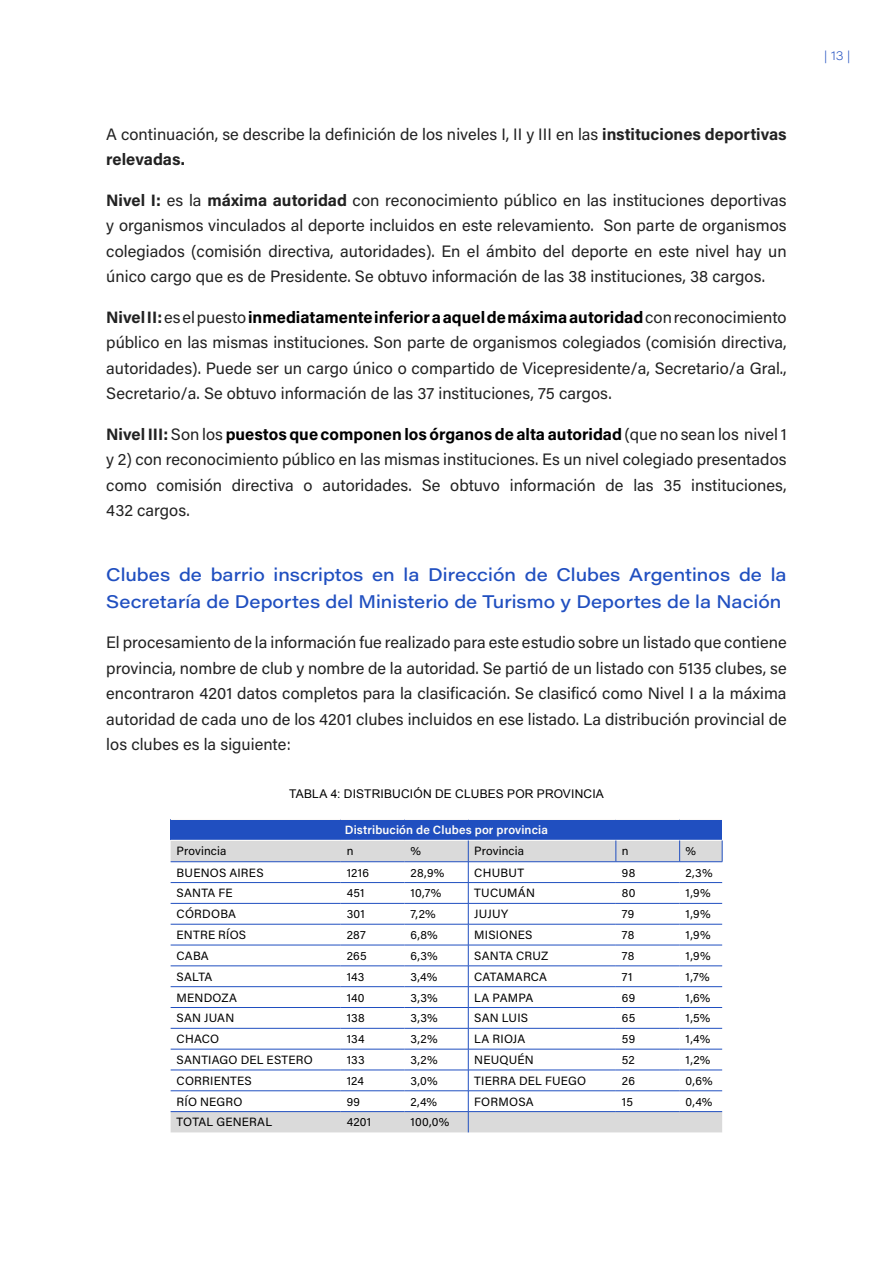
<style>
.page{position:relative;width:893px;height:1263px;background:#fff}
.page>*{position:absolute;margin:0;border:0;box-sizing:border-box;transform-origin:0 0}
.t1{font:18px/27px "Acumin Variable Concept";letter-spacing:.11em;color:#204fc0}
.t2{font:16.5px/25.5px "Acumin Variable Concept";letter-spacing:.025em;color:#222;text-align:justify}
.t3{font:12px "Acumin Variable Concept";letter-spacing:.03em;color:#000}
.t4{font:12px "Arial";letter-spacing:.015em;color:#000}
.t5{font:12px "Acumin Variable Concept";letter-spacing:.055em;color:#fffdf9}
.t6{font:12px "Acumin Variable Concept";color:#204fc0}
.s1{color:#000}
</style>
<div class="page">
<div style="left:171px;top:819px;width:551px;height:21px;background:#204fc0"></div>
<hr style="left:171px;top:819px;width:170px;height:1px;background:#fffdf9">
<hr style="left:341px;top:819px;width:63px;height:1px;background:#fffdf9">
<hr style="left:404px;top:819px;width:64px;height:1px;background:#fffdf9">
<hr style="left:468px;top:819px;width:148px;height:1px;background:#fffdf9">
<hr style="left:616px;top:819px;width:64px;height:1px;background:#fffdf9">
<hr style="left:680px;top:819px;width:42px;height:1px;background:#fffdf9">
<svg style="left:171px;top:840px;width:552px;height:292px"></svg>
<hr style="left:468px;top:965px;width:148px;height:1px;background:#204fc0">
<hr style="left:616px;top:965px;width:64px;height:1px;background:#204fc0">
<hr style="left:680px;top:965px;width:42px;height:1px;background:#204fc0">
<hr style="left:468px;top:986px;width:148px;height:1px;background:#204fc0">
<hr style="left:616px;top:986px;width:64px;height:1px;background:#204fc0">
<hr style="left:680px;top:986px;width:42px;height:1px;background:#204fc0">
<hr style="left:468px;top:1007px;width:148px;height:1px;background:#204fc0">
<hr style="left:616px;top:1007px;width:64px;height:1px;background:#204fc0">
<hr style="left:680px;top:1007px;width:42px;height:1px;background:#204fc0">
<hr style="left:468px;top:1028px;width:148px;height:1px;background:#204fc0">
<hr style="left:616px;top:1028px;width:64px;height:1px;background:#204fc0">
<hr style="left:680px;top:1028px;width:42px;height:1px;background:#204fc0">
<hr style="left:468px;top:1049px;width:148px;height:1px;background:#204fc0">
<hr style="left:616px;top:1049px;width:64px;height:1px;background:#204fc0">
<hr style="left:680px;top:1049px;width:42px;height:1px;background:#204fc0">
<hr style="left:468px;top:1070px;width:148px;height:1px;background:#204fc0">
<hr style="left:616px;top:1070px;width:64px;height:1px;background:#204fc0">
<hr style="left:680px;top:1070px;width:42px;height:1px;background:#204fc0">
<hr style="left:468px;top:1090px;width:148px;height:1px;background:#204fc0">
<hr style="left:616px;top:1090px;width:64px;height:1px;background:#204fc0">
<hr style="left:680px;top:1090px;width:42px;height:1px;background:#204fc0">
<hr style="left:468px;top:1111px;width:148px;height:1px;background:#204fc0">
<hr style="left:616px;top:1111px;width:64px;height:1px;background:#204fc0">
<hr style="left:680px;top:1111px;width:42px;height:1px;background:#204fc0">
<p class="t2" style="left:106px;top:121px;width:681px">A continuación, se describe la definición de los niveles I, II y III en las instituciones deportivas relevadas.</p>
<p class="t2" style="left:106px;top:187px;width:682px">Nivel I: es la máxima autoridad con reconocimiento público en las instituciones deportivas y organismos vinculados al deporte incluidos en este relevamiento. Son parte de organismos colegiados (comisión directiva, autoridades). En el ámbito del deporte en este nivel hay un único cargo que es de Presidente. Se obtuvo información de las 38 instituciones, 38 cargos.</p>
<p class="t2" style="left:106px;top:304px;width:681px">Nivel II: es el puesto <span class="s1">inmediatamente inferior a aquel de máxima autoridad</span> con reconocimiento público en las mismas instituciones. Son parte de organismos colegiados (comisión directiva, autoridades). Puede ser un cargo único o compartido de Vicepresidente/a, Secretario/a Gral., Secretario/a. Se obtuvo información de las 37 instituciones, 75 cargos.</p>
<p class="t2" style="left:106px;top:421px;width:682px">Nivel III: Son los <span class="s1">puestos que componen los órganos de alta autoridad</span> (que no sean los nivel 1 y 2) con reconocimiento público en las mismas instituciones. Es un nivel colegiado presentados como comisión directiva o autoridades. Se obtuvo información de las 35 instituciones, 432 cargos.</p>
<p class="t1" style="left:106px;top:560px;width:680px">Clubes de barrio inscriptos en la Dirección de Clubes Argentinos de la<br>Secretaría de Deportes del Ministerio de Turismo y Deportes de la Nación</p>
<p class="t2" style="left:106px;top:629px;width:682px">El procesamiento de la información fue realizado para este estudio sobre un listado que contiene provincia, nombre de club y nombre de la autoridad. Se partió de un listado con 5135 clubes, se encontraron 4201 datos completos para la clasificación. Se clasificó como Nivel I a la máxima autoridad de cada uno de los 4201 clubes incluidos en ese listado. La distribución provincial de los clubes es la siguiente:</p>
<p class="t4" style="left:289px;top:786px;width:316px">TABLA 4: DISTRIBUCIÓN DE CLUBES POR PROVINCIA</p>
<p class="t5" style="left:345px;top:822px;width:204px">Distribución de Clubes por provincia</p>
<p class="t3" style="left:177px;top:843px;width:51px">Provincia</p>
<p class="t3" style="left:347px;top:843px;width:8px">n</p>
<p class="t3" style="left:410px;top:843px;width:12px">%</p>
<p class="t3" style="left:474px;top:843px;width:51px">Provincia</p>
<p class="t3" style="left:622px;top:843px;width:8px">n</p>
<p class="t3" style="left:686px;top:843px;width:12px">%</p>
<p class="t3" style="left:177px;top:864px;width:88px">BUENOS AIRES</p>
<p class="t3" style="left:347px;top:864px;width:24px">1216</p>
<p class="t3" style="left:410px;top:864px;width:35px">28,9%</p>
<p class="t3" style="left:474px;top:864px;width:51px">CHUBUT</p>
<p class="t3" style="left:622px;top:864px;width:15px">98</p>
<p class="t3" style="left:686px;top:864px;width:28px">2,3%</p>
<p class="t3" style="left:177px;top:885px;width:57px">SANTA FE</p>
<p class="t3" style="left:347px;top:885px;width:19px">451</p>
<p class="t3" style="left:410px;top:885px;width:32px">10,7%</p>
<p class="t3" style="left:474px;top:885px;width:62px">TUCUMÁN</p>
<p class="t3" style="left:622px;top:885px;width:15px">80</p>
<p class="t3" style="left:686px;top:885px;width:26px">1,9%</p>
<p class="t3" style="left:177px;top:906px;width:61px">CÓRDOBA</p>
<p class="t3" style="left:347px;top:906px;width:19px">301</p>
<p class="t3" style="left:410px;top:906px;width:26px">7,2%</p>
<p class="t3" style="left:474px;top:906px;width:35px">JUJUY</p>
<p class="t3" style="left:622px;top:906px;width:14px">79</p>
<p class="t3" style="left:686px;top:906px;width:26px">1,9%</p>
<p class="t3" style="left:177px;top:926px;width:71px">ENTRE RÍOS</p>
<p class="t3" style="left:347px;top:926px;width:20px">287</p>
<p class="t3" style="left:410px;top:926px;width:28px">6,8%</p>
<p class="t3" style="left:474px;top:926px;width:59px">MISIONES</p>
<p class="t3" style="left:622px;top:926px;width:14px">78</p>
<p class="t3" style="left:686px;top:926px;width:26px">1,9%</p>
<p class="t3" style="left:177px;top:947px;width:34px">CABA</p>
<p class="t3" style="left:347px;top:947px;width:21px">265</p>
<p class="t3" style="left:410px;top:947px;width:28px">6,3%</p>
<p class="t3" style="left:474px;top:947px;width:75px">SANTA CRUZ</p>
<p class="t3" style="left:622px;top:947px;width:14px">78</p>
<p class="t3" style="left:686px;top:947px;width:26px">1,9%</p>
<p class="t3" style="left:177px;top:968px;width:37px">SALTA</p>
<p class="t3" style="left:347px;top:968px;width:19px">143</p>
<p class="t3" style="left:410px;top:968px;width:28px">3,4%</p>
<p class="t3" style="left:474px;top:968px;width:74px">CATAMARCA</p>
<p class="t3" style="left:622px;top:968px;width:12px">71</p>
<p class="t3" style="left:686px;top:968px;width:25px">1,7%</p>
<p class="t3" style="left:177px;top:989px;width:62px">MENDOZA</p>
<p class="t3" style="left:347px;top:989px;width:19px">140</p>
<p class="t3" style="left:410px;top:989px;width:28px">3,3%</p>
<p class="t3" style="left:474px;top:989px;width:61px">LA PAMPA</p>
<p class="t3" style="left:622px;top:989px;width:15px">69</p>
<p class="t3" style="left:686px;top:989px;width:26px">1,6%</p>
<p class="t3" style="left:177px;top:1010px;width:59px">SAN JUAN</p>
<p class="t3" style="left:347px;top:1010px;width:19px">138</p>
<p class="t3" style="left:410px;top:1010px;width:28px">3,3%</p>
<p class="t3" style="left:474px;top:1010px;width:55px">SAN LUIS</p>
<p class="t3" style="left:622px;top:1010px;width:15px">65</p>
<p class="t3" style="left:686px;top:1010px;width:26px">1,5%</p>
<p class="t3" style="left:177px;top:1031px;width:44px">CHACO</p>
<p class="t3" style="left:347px;top:1031px;width:19px">134</p>
<p class="t3" style="left:410px;top:1031px;width:28px">3,2%</p>
<p class="t3" style="left:474px;top:1031px;width:52px">LA RIOJA</p>
<p class="t3" style="left:622px;top:1031px;width:15px">59</p>
<p class="t3" style="left:686px;top:1031px;width:26px">1,4%</p>
<p class="t3" style="left:177px;top:1051px;width:138px">SANTIAGO DEL ESTERO</p>
<p class="t3" style="left:347px;top:1051px;width:19px">133</p>
<p class="t3" style="left:410px;top:1051px;width:28px">3,2%</p>
<p class="t3" style="left:474px;top:1051px;width:61px">NEUQUÉN</p>
<p class="t3" style="left:622px;top:1051px;width:14px">52</p>
<p class="t3" style="left:686px;top:1051px;width:26px">1,2%</p>
<p class="t3" style="left:177px;top:1072px;width:76px">CORRIENTES</p>
<p class="t3" style="left:347px;top:1072px;width:19px">124</p>
<p class="t3" style="left:410px;top:1072px;width:28px">3,0%</p>
<p class="t3" style="left:474px;top:1072px;width:113px">TIERRA DEL FUEGO</p>
<p class="t3" style="left:622px;top:1072px;width:14px">26</p>
<p class="t3" style="left:686px;top:1072px;width:28px">0,6%</p>
<p class="t3" style="left:177px;top:1093px;width:67px">RÍO NEGRO</p>
<p class="t3" style="left:347px;top:1093px;width:15px">99</p>
<p class="t3" style="left:410px;top:1093px;width:28px">2,4%</p>
<p class="t3" style="left:474px;top:1093px;width:61px">FORMOSA</p>
<p class="t3" style="left:622px;top:1093px;width:12px">15</p>
<p class="t3" style="left:686px;top:1093px;width:28px">0,4%</p>
<p class="t3" style="left:177px;top:1114px;width:97px">TOTAL GENERAL</p>
<p class="t3" style="left:347px;top:1114px;width:26px">4201</p>
<p class="t3" style="left:410px;top:1114px;width:40px">100,0%</p>
<p class="t6" style="left:824px;top:47px;width:28px">|13|</p>
</div>
